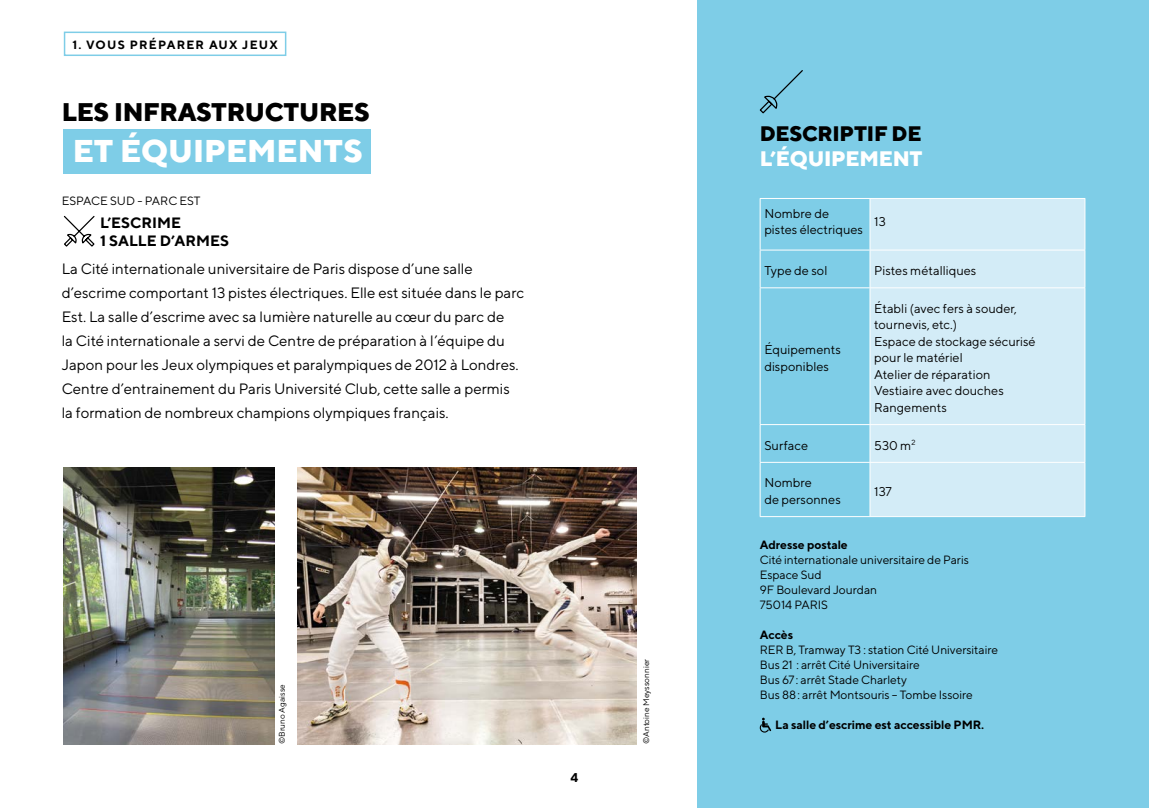
<style>
.page{position:relative;width:1149px;height:808px;background:#fff}
.page>*{position:absolute;margin:0;border:0;box-sizing:border-box;transform-origin:0 0}
.t1{font:800 31.5px "TT Norms";color:#fff}
.t2{font:800 25.5px "TT Norms";letter-spacing:-.01em;color:#000}
.t3{font:800 21px "TT Norms";letter-spacing:-.01em;color:#000}
.t4{font:800 21px "TT Norms";letter-spacing:-.01em;color:#fff}
.t5{font:15px/24px "TT Norms";color:#000}
.t6{font:700 15px/18px "TT Norms";color:#000}
.t7{font:12.75px/16.5px "TT Norms";color:#000}
.t8{font:700 12.75px "TT Norms";color:#000}
.t9{font:12px/15px "TT Norms";letter-spacing:-.005em;color:#000}
.t10{font:700 12px "TT Norms";letter-spacing:-.005em;color:#000}
.t11{font:700 12px "TT Norms";letter-spacing:.1em;color:#000}
.t12{font:8.25px "TT Norms";color:#000}
</style>
<div class="page">
<div style="left:697px;top:0;width:451px;height:808px;background:#7ecde7"></div>
<div style="left:64px;top:129px;width:307px;height:44px;background:#7ecde7"></div>
<svg style="left:759px;top:718px;width:13px;height:14px"></svg>
<svg style="left:760px;top:199px;width:109px;height:317px"></svg>
<div style="left:870px;top:199px;width:214px;height:317px;background:#d3ecf7"></div>
<hr style="left:759px;top:198px;width:110px;height:1px;background:#fff">
<hr style="left:759px;top:199px;width:1px;height:51px;background:#fff">
<hr style="left:869px;top:198px;width:215px;height:1px;background:#fff">
<hr style="left:869px;top:199px;width:1px;height:51px;background:#fff">
<hr style="left:1084px;top:199px;width:1px;height:51px;background:#fff">
<hr style="left:759px;top:250px;width:110px;height:1px;background:#fff">
<hr style="left:759px;top:250px;width:1px;height:37px;background:#fff">
<hr style="left:869px;top:250px;width:215px;height:1px;background:#fff">
<hr style="left:869px;top:250px;width:1px;height:37px;background:#fff">
<hr style="left:1084px;top:250px;width:1px;height:37px;background:#fff">
<hr style="left:759px;top:287px;width:110px;height:1px;background:#fff">
<hr style="left:759px;top:288px;width:1px;height:136px;background:#fff">
<hr style="left:869px;top:287px;width:215px;height:1px;background:#fff">
<hr style="left:1084px;top:288px;width:1px;height:136px;background:#fff">
<hr style="left:759px;top:424px;width:110px;height:1px;background:#fff">
<hr style="left:759px;top:425px;width:1px;height:37px;background:#fff">
<hr style="left:869px;top:424px;width:215px;height:1px;background:#fff">
<hr style="left:1084px;top:425px;width:1px;height:37px;background:#fff">
<hr style="left:759px;top:462px;width:110px;height:1px;background:#fff">
<hr style="left:759px;top:463px;width:1px;height:53px;background:#fff">
<hr style="left:869px;top:462px;width:215px;height:1px;background:#fff">
<hr style="left:1084px;top:463px;width:1px;height:53px;background:#fff">
<hr style="left:759px;top:516px;width:110px;height:1px;background:#fff">
<hr style="left:869px;top:516px;width:215px;height:1px;background:#fff">
<hr style="left:869px;top:288px;width:1px;height:136px;background:#fff">
<hr style="left:869px;top:425px;width:1px;height:37px;background:#fff">
<hr style="left:869px;top:463px;width:1px;height:53px;background:#fff">
<img style="left:64px;top:467px;width:210px;height:277px">
<img style="left:297px;top:467px;width:339px;height:277px">
<svg style="left:759px;top:70px;width:44px;height:44px"></svg>
<svg style="left:63px;top:215px;width:32px;height:32px"></svg>
<div style="left:64px;top:32px;width:222px;height:24px;border:2px solid #7ecde7"></div>
<p class="t11" style="left:72px;top:37px;width:207px">1. VOUS PRÉPARER AUX JEUX</p>
<h2 class="t2" style="left:62px;top:95px;width:309px">LES INFRASTRUCTURES</h2>
<h1 class="t1" style="left:73px;top:131px;width:291px">ET ÉQUIPEMENTS</h1>
<p class="t9" style="left:62px;top:193px;width:140px">ESPACE SUD - PARC EST</p>
<p class="t6" style="left:100px;top:213px;width:130px">L’ESCRIME<br>1 SALLE D’ARMES</p>
<p class="t5" style="left:62px;top:256px;width:464px">La Cité internationale universitaire de Paris dispose d’une salle d’escrime comportant 13 pistes électriques. Elle est située dans le parc Est. La salle d’escrime avec sa lumière naturelle au cœur du parc de<br>la Cité internationale a servi de Centre de préparation à l’équipe du Japon pour les Jeux olympiques et paralympiques de 2012 à Londres.<br>Centre d’entrainement du Paris Université Club, cette salle a permis la formation de nombreux champions olympiques français.</p>
<p class="t12" style="left:277px;top:744px;width:62px;rotate:-90deg">©Bruno Agaisse</p>
<p class="t8" style="left:570px;top:770px;width:9px">4</p>
<p class="t12" style="left:641px;top:744px;width:87px;rotate:-90deg">©Antoine Meyssonnier</p>
<h3 class="t3" style="left:759px;top:120px;width:163px">DESCRIPTIF DE</h3>
<h3 class="t4" style="left:759px;top:145px;width:164px">L’ÉQUIPEMENT</h3>
<p class="t7" style="left:764px;top:205px;width:100px">Nombre de pistes électriques</p>
<p class="t7" style="left:874px;top:213px;width:13px">13</p>
<p class="t7" style="left:764px;top:262px;width:64px">Type de sol</p>
<p class="t7" style="left:874px;top:262px;width:104px">Pistes métalliques</p>
<p class="t7" style="left:764px;top:341px;width:78px">Équipements disponibles</p>
<p class="t7" style="left:874px;top:300px;width:163px">Établi (avec fers à souder, tournevis, etc.)<br>Espace de stockage sécurisé pour le matériel<br>Atelier de réparation<br>Vestiaire avec douches<br>Rangements</p>
<p class="t7" style="left:764px;top:437px;width:45px">Surface</p>
<p class="t7" style="left:874px;top:437px;width:43px">530 m<sup>2</sup></p>
<p class="t7" style="left:764px;top:474px;width:78px">Nombre<br>de personnes</p>
<p class="t7" style="left:874px;top:483px;width:19px">137</p>
<p class="t10" style="left:759px;top:537px;width:89px">Adresse postale</p>
<p class="t9" style="left:759px;top:552px;width:210px">Cité internationale universitaire de Paris<br>Espace Sud<br>9F Boulevard Jourdan<br>75014 PARIS</p>
<p class="t10" style="left:759px;top:627px;width:35px">Accès</p>
<p class="t9" style="left:759px;top:642px;width:240px">RER B, Tramway T3 : station Cité Universitaire Bus 21 : arrêt Cité Universitaire<br>Bus 67: arrêt Stade Charlety<br>Bus 88: arrêt Montsouris – Tombe Issoire</p>
<p class="t10" style="left:775px;top:717px;width:210px">La salle d’escrime est accessible PMR.</p>
</div>
